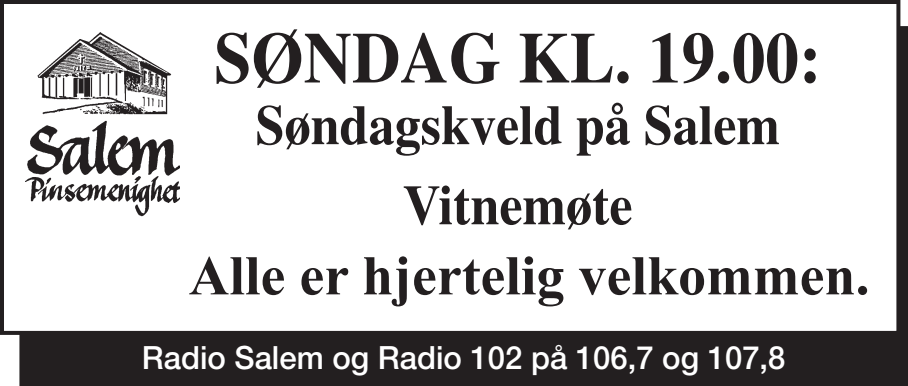
<style>
.page{position:relative;width:908px;height:386px;background:#fff}
.page>*{position:absolute;margin:0;border:0;box-sizing:border-box;transform-origin:0 0}
.t1{font:700 72px "Times";color:#231f20;scale:.93 1}
.t2{font:700 56px "Times";color:#231f20;scale:.93 1}
._10-brød_ui{font:700 56px "Times New Roman";color:#231f20}
._10-brød_ui-2{font:500 32px "Helvetica Neue";color:#fff}
</style>
<div class="page">
<div style="left:21px;top:28px;width:884px;height:356px;background:#231f20"></div>
<div style="left:19px;top:26px;width:888px;height:360px;border:4px solid #231f20"></div>
<div style="left:2px;top:2px;width:896px;height:330px;background:#fff"></div>
<div style="left:0;top:0;width:900px;height:334px;border:4px solid #231f20"></div>
<img style="left:25px;top:32px;width:155px;height:185px">
<p class="t1" style="left:214px;top:15px;width:654px">SØNDAG KL. 19.00:</p>
<p class="t2" style="left:255px;top:92px;width:565px">Søndagskveld på Salem</p>
<p class="t2" style="left:402px;top:172px;width:248px">Vitnemøte</p>
<p class="_10-brød_ui" style="left:189px;top:237px;width:682px">Alle er hjertelig velkommen.</p>
<p class="_10-brød_ui-2" style="left:142px;top:339px;width:645px">Radio Salem og Radio 102 på 106,7 og 107,8</p>
</div>
